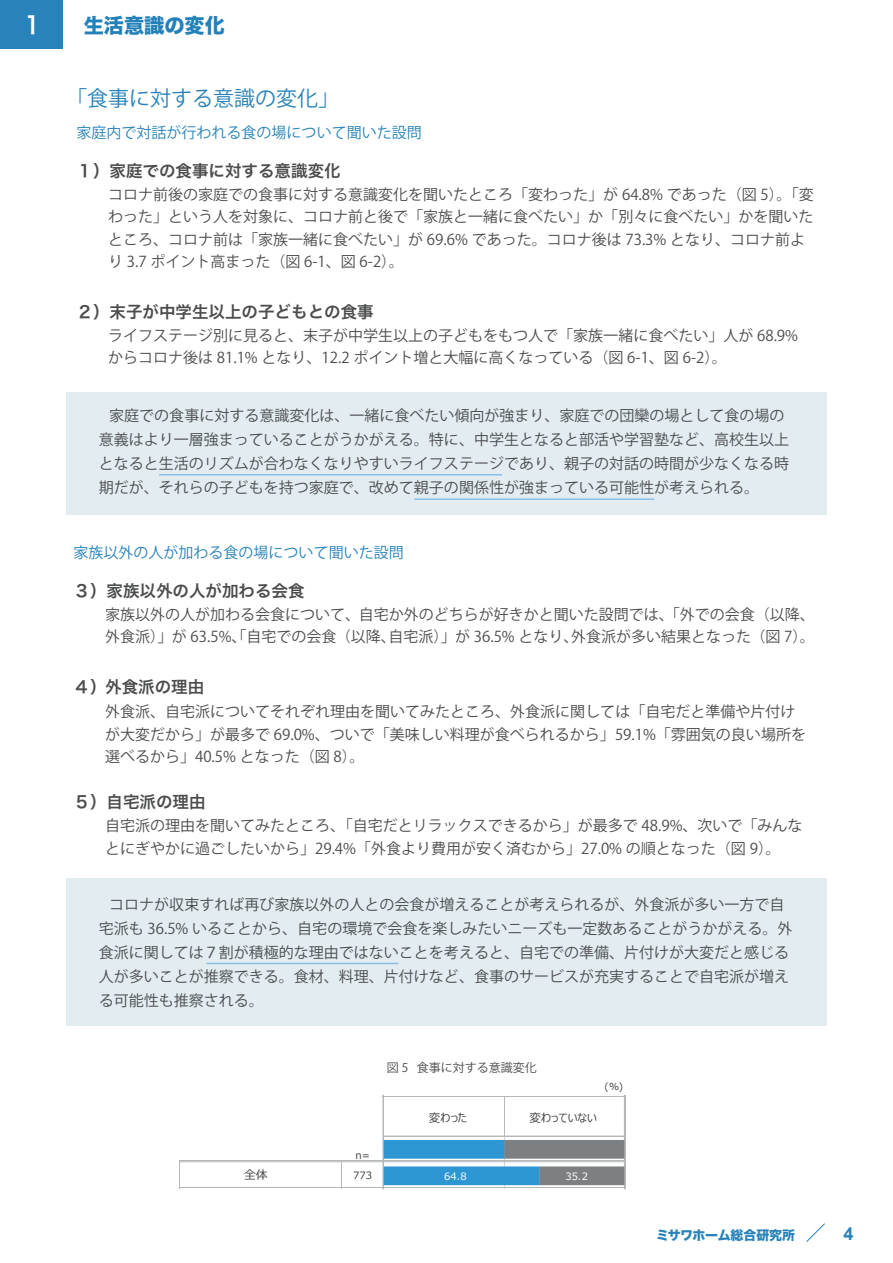
<style>
.page{position:relative;width:893px;height:1263px;background:#fff}
.page>*{position:absolute;margin:0;border:0;box-sizing:border-box;transform-origin:0 0}
.t1{font:23.85px "Hira Kaku Pro W6";color:#fff;scale:.9 1}
.t2{font:21px "Koz Go Pr 6 N";color:#2883ba}
.t3{font:20.25px "Hira Kaku Std W8";color:#2381ba}
.t4{font:700 18px "Arial";color:#2883ba}
.t5{font:16.5px "Hira Kaku Pro N W6";color:#4b4c4d}
.t6{font:15px/22.5px "Koz Go Pr 6 N";color:#4b4c4d}
.t7{font:15px "Koz Go Pr 6 N";color:#2883ba}
.t8{font:12.9px "Hira Kaku Std W8";letter-spacing:-.01em;color:#2883ba}
.t9{font:12px "Koz Go Pr 6 N";color:#4b4c4d}
.t10{font:11.7px "Meiryo UI";color:#404142}
.t11{font:10.2px "Meiryo UI";color:#fff}
.t12{font:10.2px/20.2px "Meiryo UI";color:#404142}
.t13{font:9.75px "Meiryo UI";color:#404142}
</style>
<div class="page">
<hr style="left:0;top:87px;width:892px;height:1px;background:#2883ba">
<hr style="left:504px;top:1137px;width:1px;height:52px;background:#cfd0d1">
<div style="left:66px;top:392px;width:760px;height:123px;background:#e2ecf1"></div>
<div style="left:66px;top:879px;width:760px;height:147px;background:#e2ecf1"></div>
<svg style="left:806px;top:1223px;width:19px;height:19px"></svg>
<div style="left:0;top:0;width:63px;height:48px;background:#2883ba"></div>
<hr style="left:180px;top:1162px;width:444px;height:1px;background:#b6b7b9">
<hr style="left:180px;top:1160px;width:444px;height:1px;background:#b6b7b9">
<hr style="left:180px;top:1187px;width:444px;height:1px;background:#b6b7b9">
<hr style="left:382px;top:1096px;width:243px;height:1px;background:#b6b7b9">
<hr style="left:383px;top:1095px;width:1px;height:94px;background:#b6b7b9">
<hr style="left:504px;top:1096px;width:1px;height:41px;background:#b6b7b9">
<hr style="left:624px;top:1096px;width:1px;height:93px;background:#b6b7b9">
<svg style="left:179px;top:1160px;width:1px;height:29px"></svg>
<svg style="left:341px;top:1161px;width:1px;height:28px"></svg>
<hr style="left:383px;top:1136px;width:242px;height:1px;background:#b6b7b9">
<svg style="left:384px;top:1140px;width:240px;height:45px"></svg>
<hr style="left:159px;top:474px;width:343px;height:2px;background:#8bbfe7">
<hr style="left:414px;top:498px;width:240px;height:2px;background:#8bbfe7">
<hr style="left:207px;top:963px;width:191px;height:1px;background:#8bbfe7">
<h1 class="t1" style="left:25px;top:4px;width:18px">1</h1>
<h3 class="t3" style="left:84px;top:14px;width:143px">生活意識の変化</h3>
<h2 class="t2" style="left:66px;top:86px;width:274px">「食事に対する意識の変化」</h2>
<p class="t7" style="left:76px;top:124px;width:346px">家庭内で対話が行われる食の場について聞いた設問</p>
<p class="t5" style="left:76px;top:156px;width:265px">１）家庭での食事に対する意識変化</p>
<p class="t6" style="left:108px;top:183px;width:707px">コロナ前後の家庭での食事に対する意識変化を聞いたところ「変わった」が 64.8% であった（図 5）。「変わった」という人を対象に、コロナ前と後で「家族と一緒に食べたい」か「別々に食べたい」かを聞いたところ、コロナ前は「家族一緒に食べたい」が 69.6% であった。コロナ後は 73.3% となり、コロナ前より 3.7 ポイント高まった（図 6-1、図 6-2）。</p>
<p class="t5" style="left:76px;top:297px;width:298px">２）末子が中学生以上の子どもとの食事</p>
<p class="t6" style="left:108px;top:324px;width:691px">ライフステージ別に見ると、末子が中学生以上の子どもをもつ人で「家族一緒に食べたい」人が 68.9%からコロナ後は 81.1% となり、12.2 ポイント増と大幅に高くなっている（図 6-1、図 6-2）。</p>
<p class="t6" style="left:99px;top:404px;width:691px;line-height:24px;text-indent:10px">家庭での食事に対する意識変化は、一緒に食べたい傾向が強まり、家庭での団欒の場として食の場の意義はより一層強まっていることがうかがえる。特に、中学生となると部活や学習塾など、高校生以上となると生活のリズムが合わなくなりやすいライフステージであり、親子の対話の時間が少なくなる時期だが、それらの子どもを持つ家庭で、改めて親子の関係性が強まっている可能性が考えられる。</p>
<p class="t7" style="left:73px;top:544px;width:331px">家族以外の人が加わる食の場について聞いた設問</p>
<p class="t5" style="left:73px;top:576px;width:232px">３）家族以外の人が加わる会食</p>
<p class="t6" style="left:105px;top:603px;width:711px">家族以外の人が加わる会食について、自宅か外のどちらが好きかと聞いた設問では、「外での会食（以降、外食派）」が 63.5%、「自宅での会食（以降、自宅派）」が 36.5% となり、外食派が多い結果となった（図 7）。</p>
<p class="t5" style="left:73px;top:672px;width:132px">４）外食派の理由</p>
<p class="t6" style="left:105px;top:701px;width:702px">外食派、自宅派についてそれぞれ理由を聞いてみたところ、外食派に関しては「自宅だと準備や片付けが大変だから」が最多で 69.0%、ついで「美味しい料理が食べられるから」59.1%「雰囲気の良い場所を選べるから」40.5% となった（図 8）。</p>
<p class="t5" style="left:73px;top:787px;width:133px">５）自宅派の理由</p>
<p class="t6" style="left:105px;top:815px;width:699px">自宅派の理由を聞いてみたところ、「自宅だとリラックスできるから」が最多で 48.9%、次いで「みんなとにぎやかに過ごしたいから」29.4%「外食より費用が安く済むから」27.0% の順となった（図 9）。</p>
<p class="t6" style="left:99px;top:893px;width:695px;line-height:24px;text-indent:10px">コロナが収束すれば再び家族以外の人との会食が増えることが考えられるが、外食派が多い一方で自宅派も 36.5% いることから、自宅の環境で会食を楽しみたいニーズも一定数あることがうかがえる。外食派に関しては７割が積極的な理由ではないことを考えると、自宅での準備、片付けが大変だと感じる人が多いことが推察できる。食材、料理、片付けなど、食事のサービスが充実することで自宅派が増える可能性も推察される。</p>
<p class="t9" style="left:386px;top:1060px;width:151px">図 5 食事に対する意識変化</p>
<p class="t10" style="left:429px;top:1110px;width:40px">変わった</p>
<p class="t10" style="left:529px;top:1110px;width:69px">変わっていない</p>
<p class="t13" style="left:604px;top:1080px;width:20px">(%)</p>
<p class="t12" style="left:353px;top:1145px;width:20px">n=<br>773</p>
<p class="t10" style="left:244px;top:1167px;width:25px">全体</p>
<p class="t11" style="left:444px;top:1169px;width:24px">64.8</p>
<p class="t11" style="left:565px;top:1169px;width:24px">35.2</p>
<p class="t8" style="left:656px;top:1228px;width:140px">ミサワホーム総合研究所</p>
<p class="t4" style="left:843px;top:1222px;width:12px">4</p>
</div>
